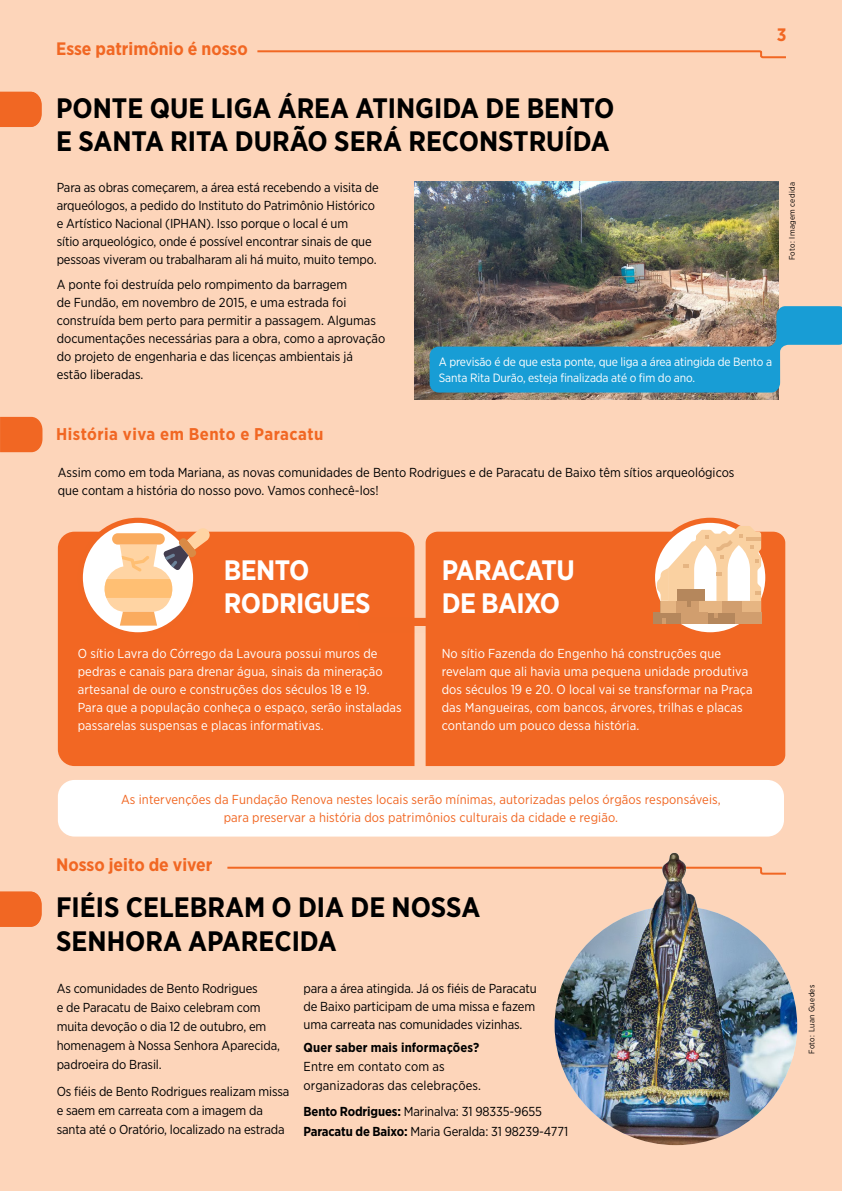
<style>
.page{position:relative;width:842px;height:1191px;background:#fdd5ba}
.page>*{position:absolute;margin:0;border:0;box-sizing:border-box;transform-origin:0 0}
.t1{font:700 28.1px/33.7px "Gotham Narrow";color:#000}
.t2{font:700 28.1px/33.7px "Gotham Narrow";letter-spacing:-.02em;color:#fff}
.t3{font:700 18px "Gotham Narrow";color:#f16723}
.t4{font:700 17px "Gotham Narrow";letter-spacing:.03em;color:#f16723}
.t5{font:13px/18px "Gotham Narrow";letter-spacing:-.01em;color:#000}
.t6{font:13px/18px "Gotham Narrow";letter-spacing:.01em;color:#fff}
.t7{font:13px/18px "Gotham Narrow";letter-spacing:.01em;color:#f16723;text-align:center}
.t8{font:13px/19px "Gotham Narrow";letter-spacing:.01em;color:#000}
.t9{font:700 13px "Gotham Narrow";letter-spacing:.01em;color:#000}
.t10{font:12px/16px "Gotham Narrow";letter-spacing:-.01em;color:#fff}
.t11{font:8px "Gotham Narrow";letter-spacing:.04em;color:#000}
.s1{font-weight:700}
</style>
<div class="page">
<img style="left:559px;top:1058px;width:234px;height:87px">
<svg style="left:257px;top:50px;width:529px;height:9px"></svg>
<svg style="left:227px;top:866px;width:324px;height:3px"></svg>
<svg style="left:0;top:92px;width:42px;height:35px"></svg>
<svg style="left:0;top:891px;width:42px;height:36px;background:#f16d2c"></svg>
<div style="left:426px;top:531px;width:359px;height:235px;background:#f16723"></div>
<div style="left:58px;top:531px;width:356px;height:235px;background:#f26723"></div>
<div style="left:58px;top:780px;width:726px;height:56px;background:#fff;border-radius:17px"></div>
<svg style="left:652px;top:520px;width:116px;height:115px"></svg>
<div style="left:650px;top:518px;width:120px;height:119px;border:5px solid #f16723;border-radius:50%"></div>
<svg style="left:80px;top:520px;width:116px;height:115px;background:#fce3d7"></svg>
<div style="left:78px;top:518px;width:120px;height:119px;border:5px solid #f16723;border-radius:50%"></div>
<div style="left:358px;top:618px;width:109px;height:16px;background:#f16723"></div>
<svg style="left:0;top:417px;width:42px;height:35px"></svg>
<svg style="left:105px;top:528px;width:105px;height:97px;background:#f4bd92"></svg>
<div style="left:653px;top:612px;width:108px;height:12px;background:#b5875c"></div>
<svg style="left:657px;top:526px;width:104px;height:98px;background:#f3d3b5"></svg>
<div style="left:742px;top:601px;width:19px;height:11px;background:#e6b582"></div>
<div style="left:700px;top:601px;width:22px;height:11px;background:#e6b582"></div>
<div style="left:681px;top:612px;width:26px;height:12px;background:#d19e6e"></div>
<div style="left:661px;top:601px;width:14px;height:11px;background:#e6b582"></div>
<div style="left:735px;top:612px;width:26px;height:12px;background:#d19e6e"></div>
<div style="left:677px;top:589px;width:28px;height:12px;background:#b5875c"></div>
<img style="left:551px;top:852px;width:247px;height:206px">
<img style="left:415px;top:182px;width:363px;height:218px">
<img style="left:430px;top:306px;width:412px;height:86px">
<h2 class="t3" style="left:56px;top:37px;width:193px">Esse patrimônio é nosso</h2>
<h1 class="t1" style="left:56px;top:91px;width:560px">PONTE QUE LIGA ÁREA ATINGIDA DE BENTO<br>E SANTA RITA DURÃO SERÁ RECONSTRUÍDA</h1>
<h2 class="t3" style="left:777px;top:23px;width:11px">3</h2>
<p class="t5" style="left:57px;top:178px;width:323px">Para as obras começarem, a área está recebendo a visita de arqueólogos, a pedido do Instituto do Patrimônio Histórico e Artístico Nacional (IPHAN). Isso porque o local é um<br>sítio arqueológico, onde é possível encontrar sinais de que pessoas viveram ou trabalharam ali há muito, muito tempo.</p>
<p class="t5" style="left:57px;top:275px;width:330px">A ponte foi destruída pelo rompimento da barragem<br>de Fundão, em novembro de 2015, e uma estrada foi construída bem perto para permitir a passagem. Algumas documentações necessárias para a obra, como a aprovação do projeto de engenharia e das licenças ambientais já estão liberadas.</p>
<h3 class="t4" style="left:56px;top:423px;width:269px">História viva em Bento e Paracatu</h3>
<p class="t10" style="left:439px;top:354px;width:335px">A previsão é de que esta ponte, que liga a área atingida de Bento a<br>Santa Rita Durão, esteja finalizada até o fim do ano.</p>
<p class="t5" style="left:58px;top:463px;width:678px">Assim como em toda Mariana, as novas comunidades de Bento Rodrigues e de Paracatu de Baixo têm sítios arqueológicos que contam a história do nosso povo. Vamos conhecê-los!</p>
<p class="t11" style="left:787px;top:260px;width:80px;rotate:-90deg">Foto: Imagem cedida</p>
<h1 class="t2" style="left:224px;top:552px;width:148px">BENTO<br>RODRIGUES</h1>
<h1 class="t2" style="left:442px;top:552px;width:135px">PARACATU<br>DE BAIXO</h1>
<p class="t6" style="left:78px;top:644px;width:326px">O sítio Lavra do Córrego da Lavoura possui muros de pedras e canais para drenar água, sinais da mineração artesanal de ouro e construções dos séculos 18 e 19.<br>Para que a população conheça o espaço, serão instaladas passarelas suspensas e placas informativas.</p>
<p class="t6" style="left:442px;top:644px;width:313px">No sítio Fazenda do Engenho há construções que revelam que ali havia uma pequena unidade produtiva dos séculos 19 e 20. O local vai se transformar na Praça das Mangueiras, com bancos, árvores, trilhas e placas contando um pouco dessa história.</p>
<p class="t7" style="left:121px;top:790px;width:601px">As intervenções da Fundação Renova nestes locais serão mínimas, autorizadas pelos órgãos responsáveis, para preservar a história dos patrimônios culturais da cidade e região.</p>
<h2 class="t3" style="left:56px;top:853px;width:158px">Nosso jeito de viver</h2>
<h1 class="t1" style="left:56px;top:890px;width:426px">FIÉIS CELEBRAM O DIA DE NOSSA<br>SENHORA APARECIDA</h1>
<p class="t5" style="left:57px;top:979px;width:225px;line-height:19px">As comunidades de Bento Rodrigues<br>e de Paracatu de Baixo celebram com muita devoção o dia 12 de outubro, em homenagem à Nossa Senhora Aparecida, padroeira do Brasil.</p>
<p class="t5" style="left:57px;top:1081px;width:234px;line-height:19px">Os fiéis de Bento Rodrigues realizam missa e saem em carreata com a imagem da santa até o Oratório, localizado na estrada</p>
<p class="t5" style="left:304px;top:979px;width:235px;text-align:justify">para a área atingida. Já os fiéis de Paracatu de Baixo participam de uma missa e fazem uma carreata nas comunidades vizinhas.</p>
<p class="t9" style="left:304px;top:1039px;width:177px">Quer saber mais informações?</p>
<p class="t8" style="left:304px;top:1056px;width:179px">Entre em contato com as organizadoras das celebrações.</p>
<p class="t5" style="left:304px;top:1102px;width:266px;line-height:19px"><span class="s1">Bento Rodrigues:</span> Marinalva: 31 98335-9655<br><span class="s1">Paracatu de Baixo:</span> Maria Geralda: 31 98239-4771</p>
<p class="t11" style="left:807px;top:1053px;width:71px;rotate:-90deg">Foto: Luan Guedes</p>
</div>
